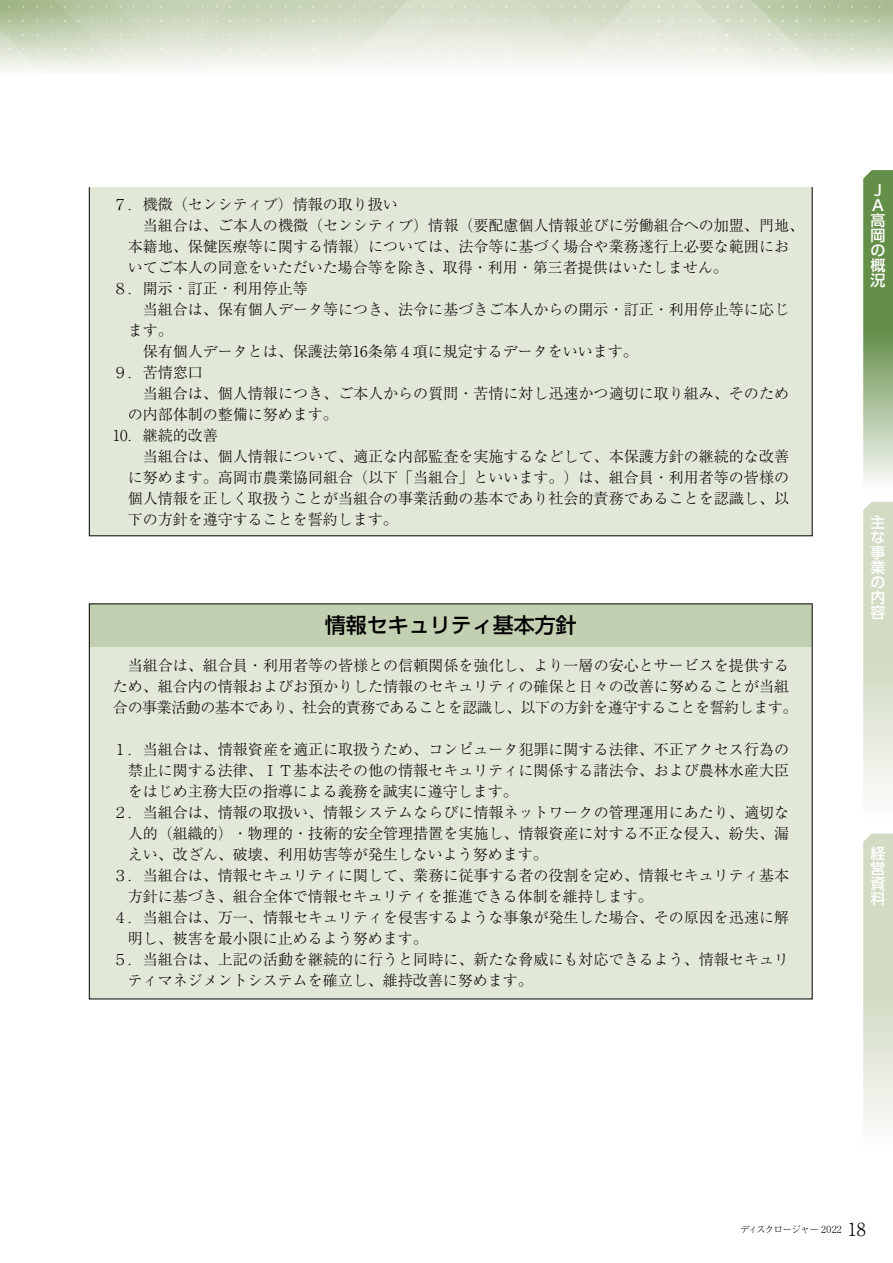
<style>
.page{position:relative;width:893px;height:1263px;background:#fff}
.page>*{position:absolute;margin:0;border:0;box-sizing:border-box;transform-origin:0 0}
.t1{font:500 21px "UD Shin Go Pro";color:#000}
.t2{font:300 15px/21px "Ryumin Pro";color:#000}
.t3{font:500 15px/15px "UD Shin Go Pro";color:#fff;text-align:justify}
.t4{font:300 9.75px "Ryumin Pro";letter-spacing:-.085em;color:#000}
.s1{font-size:18px}
</style>
<div class="page">
<img style="left:0;top:0;width:893px;height:71px">
<svg style="left:863px;top:170px;width:30px;height:312px;background:#89aa75"></svg>
<svg style="left:863px;top:502px;width:30px;height:294px;background:#dae2cf"></svg>
<svg style="left:863px;top:833px;width:30px;height:295px;background:#dbe2cf"></svg>
<div style="left:89px;top:646px;width:723px;height:353px;background:#e1e8d8"></div>
<div style="left:89px;top:187px;width:723px;height:349px;background:#e1e8d8"></div>
<div style="left:89px;top:604px;width:723px;height:42px;background:#c2cfb0"></div>
<p class="t2" style="left:113px;top:192px;width:286px">７．機微（センシティブ）情報の取り扱い</p>
<p class="t2" style="left:128px;top:213px;width:678px">　当組合は、ご本人の機微（センシティブ）情報（要配慮個人情報並びに労働組合への加盟、門地、</p>
<p class="t2" style="left:128px;top:234px;width:663px">本籍地、保健医療等に関する情報）については、法令等に基づく場合や業務遂行上必要な範囲にお</p>
<p class="t2" style="left:128px;top:255px;width:601px">いてご本人の同意をいただいた場合等を除き、取得・利用・第三者提供はいたしません。</p>
<p class="t2" style="left:113px;top:276px;width:196px">８．開示・訂正・利用停止等</p>
<p class="t2" style="left:128px;top:297px;width:663px">　当組合は、保有個人データ等につき、法令に基づきご本人からの開示・訂正・利用停止等に応じ</p>
<p class="t2" style="left:128px;top:318px;width:46px">ます。</p>
<p class="t2" style="left:128px;top:339px;width:511px">　保有個人データとは、保護法第16条第４項に規定するデータをいいます。</p>
<p class="t2" style="left:113px;top:360px;width:91px">９．苦情窓口</p>
<p class="t2" style="left:128px;top:381px;width:663px">　当組合は、個人情報につき、ご本人からの質問・苦情に対し迅速かつ適切に取り組み、そのため</p>
<p class="t2" style="left:128px;top:402px;width:211px">の内部体制の整備に努めます。</p>
<p class="t2" style="left:113px;top:423px;width:106px">10．継続的改善</p>
<p class="t2" style="left:128px;top:444px;width:663px">　当組合は、個人情報について、適正な内部監査を実施するなどして、本保護方針の継続的な改善</p>
<p class="t2" style="left:128px;top:465px;width:663px">に努めます。高岡市農業協同組合（以下「当組合」といいます。）は、組合員・利用者等の皆様の</p>
<p class="t2" style="left:128px;top:486px;width:663px">個人情報を正しく取扱うことが当組合の事業活動の基本であり社会的責務であることを認識し、以</p>
<p class="t2" style="left:128px;top:507px;width:271px">下の方針を遵守することを誓約します。</p>
<h1 class="t1" style="left:325px;top:608px;width:254px">情報セキュリティ基本方針</h1>
<p class="t2" style="left:113px;top:654px;width:686px">　当組合は、組合員・利用者等の皆様との信頼関係を強化し、より一層の安心とサービスを提供するため、組合内の情報およびお預かりした情報のセキュリティの確保と日々の改善に努めることが当組合の事業活動の基本であり、社会的責務であることを認識し、以下の方針を遵守することを誓約します。</p>
<p class="t2" style="left:113px;top:738px;width:678px">１．当組合は、情報資産を適正に取扱うため、コンピュータ犯罪に関する法律、不正アクセス行為の</p>
<p class="t2" style="left:128px;top:759px;width:663px">禁止に関する法律、ＩＴ基本法その他の情報セキュリティに関係する諸法令、および農林水産大臣</p>
<p class="t2" style="left:128px;top:780px;width:391px">をはじめ主務大臣の指導による義務を誠実に遵守します。</p>
<p class="t2" style="left:113px;top:801px;width:678px">２．当組合は、情報の取扱い、情報システムならびに情報ネットワークの管理運用にあたり、適切な</p>
<p class="t2" style="left:128px;top:822px;width:663px">人的（組織的）・物理的・技術的安全管理措置を実施し、情報資産に対する不正な侵入、紛失、漏</p>
<p class="t2" style="left:128px;top:843px;width:421px">えい、改ざん、破壊、利用妨害等が発生しないよう努めます。</p>
<p class="t2" style="left:113px;top:864px;width:678px">３．当組合は、情報セキュリティに関して、業務に従事する者の役割を定め、情報セキュリティ基本</p>
<p class="t2" style="left:128px;top:885px;width:526px">方針に基づき、組合全体で情報セキュリティを推進できる体制を維持します。</p>
<p class="t2" style="left:113px;top:906px;width:678px">４．当組合は、万一、情報セキュリティを侵害するような事象が発生した場合、その原因を迅速に解</p>
<p class="t2" style="left:128px;top:927px;width:301px">明し、被害を最小限に止めるよう努めます。</p>
<p class="t2" style="left:113px;top:948px;width:678px">５．当組合は、上記の活動を継続的に行うと同時に、新たな脅威にも対応できるよう、情報セキュリ</p>
<p class="t2" style="left:128px;top:969px;width:406px">ティマネジメントシステムを確立し、維持改善に努めます。</p>
<p class="t3" style="left:871px;top:183px;width:16px;text-align:left">Ｊ<br>Ａ高岡の概況</p>
<p class="t3" style="left:871px;top:514px;width:16px">主な事業の内容</p>
<p class="t3" style="left:871px;top:846px;width:16px">経営資料</p>
<p class="t4" style="left:740px;top:1221px;width:127px">ディスクロージャー 2022 <span class="s1">18</span></p>
</div>
